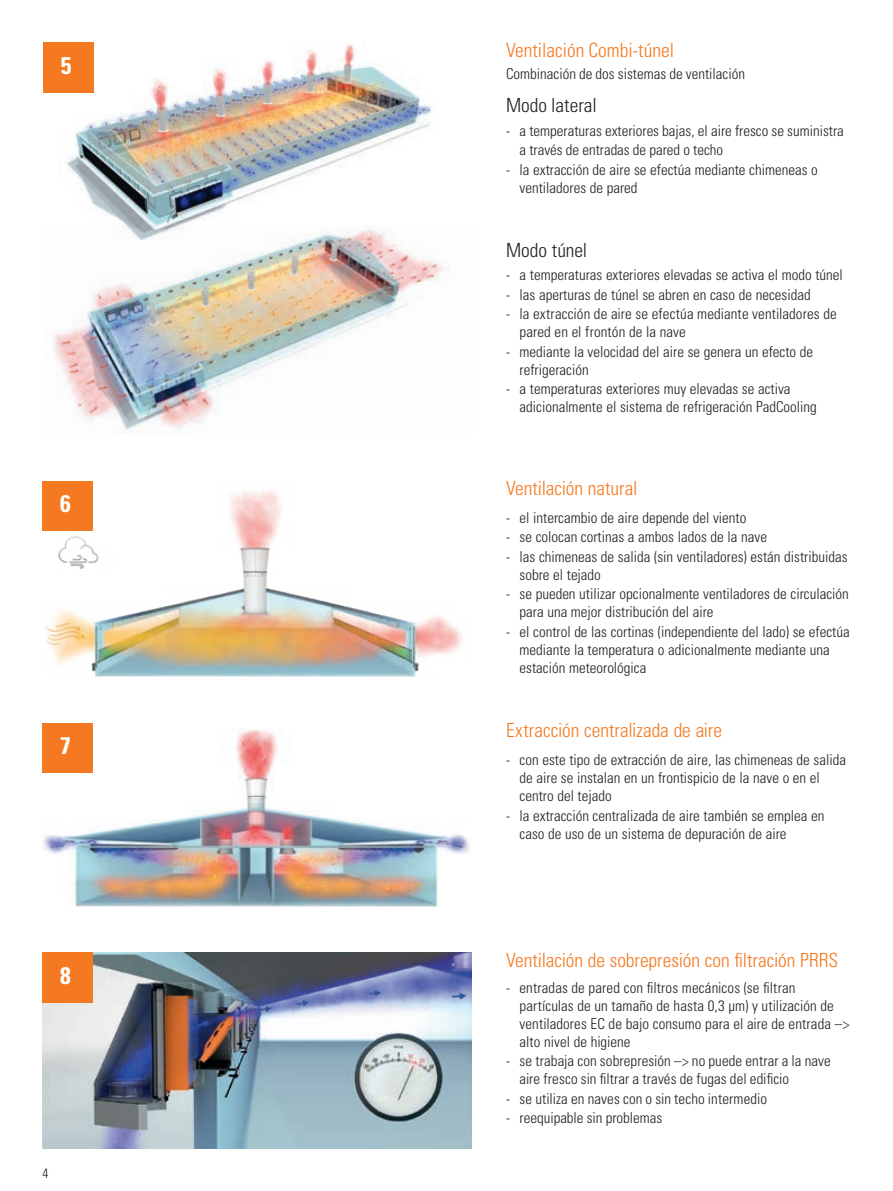
<style>
.page{position:relative;width:893px;height:1191px;background:#fff}
.page>*{position:absolute;margin:0;border:0;box-sizing:border-box;transform-origin:0 0}
.t1{font:700 condensed 24px "Univers LT Std";color:#fff}
.t2{font:300 condensed 19.5px "Univers LT Std";color:#f47921}
.t3{font:300 condensed 19.5px "Univers LT Std";color:#231f20}
.t4{font:300 condensed 15px/18px "Univers LT Std";color:#231f20}
.t5{font:300 condensed 13.5px "Univers LT Std";color:#231f20}
</style>
<div class="page">
<img style="left:43px;top:490px;width:419px;height:186px">
<img style="left:43px;top:729px;width:427px;height:177px">
<img style="left:43px;top:952px;width:429px;height:196px">
<div style="left:43px;top:480px;width:50px;height:50px;background:#f47921"></div>
<div style="left:43px;top:723px;width:50px;height:50px;background:#f47921"></div>
<div style="left:43px;top:952px;width:50px;height:51px;background:#f47921"></div>
<img style="left:66px;top:43px;width:367px;height:182px">
<img style="left:53px;top:225px;width:396px;height:207px">
<div style="left:43px;top:43px;width:50px;height:50px;background:#f47921"></div>
<h1 class="t1" style="left:61px;top:51px;width:12px">5</h1>
<h1 class="t1" style="left:60px;top:489px;width:12px">6</h1>
<h1 class="t1" style="left:60px;top:731px;width:12px">7</h1>
<h1 class="t1" style="left:60px;top:961px;width:12px">8</h1>
<p class="t5" style="left:43px;top:1165px;width:7px">4</p>
<h2 class="t2" style="left:506px;top:38px;width:169px">Ventilación Combi-túnel</h2>
<p class="t4" style="left:506px;top:65px;width:241px">Combinación de dos sistemas de ventilación</p>
<h2 class="t3" style="left:506px;top:93px;width:92px">Modo lateral</h2>
<p class="t4" style="left:519px;top:121px;width:326px;line-height:19.5px;text-indent:-14px">- a temperaturas exteriores bajas, el aire fresco se suministra a través de entradas de pared o techo</p>
<p class="t4" style="left:519px;top:160px;width:300px;text-indent:-14px">- la extracción de aire se efectúa mediante chimeneas o ventiladores de pared</p>
<h2 class="t3" style="left:506px;top:238px;width:83px">Modo túnel</h2>
<p class="t4" style="left:506px;top:266px;width:338px">- a temperaturas exteriores elevadas se activa el modo túnel</p>
<p class="t4" style="left:506px;top:285px;width:306px">- las aperturas de túnel se abren en caso de necesidad</p>
<p class="t4" style="left:519px;top:305px;width:319px;text-indent:-14px">- la extracción de aire se efectúa mediante ventiladores de pared en el frontón de la nave</p>
<p class="t4" style="left:519px;top:342px;width:295px;text-indent:-14px">- mediante la velocidad del aire se genera un efecto de refrigeración</p>
<p class="t4" style="left:519px;top:380px;width:299px;text-indent:-14px">- a temperaturas exteriores muy elevadas se activa adicionalmente el sistema de refrigeración PadCooling</p>
<h2 class="t2" style="left:506px;top:476px;width:133px">Ventilación natural</h2>
<p class="t4" style="left:506px;top:508px;width:242px">- el intercambio de aire depende del viento</p>
<p class="t4" style="left:506px;top:528px;width:262px">- se colocan cortinas a ambos lados de la nave</p>
<p class="t4" style="left:519px;top:547px;width:329px;text-indent:-14px">- las chimeneas de salida (sin ventiladores) están distribuidas sobre el tejado</p>
<p class="t4" style="left:519px;top:585px;width:331px;text-indent:-14px">- se pueden utilizar opcionalmente ventiladores de circulación para una mejor distribución del aire</p>
<p class="t4" style="left:519px;top:622px;width:332px;text-indent:-14px">- el control de las cortinas (independiente del lado) se efectúa mediante la temperatura o adicionalmente mediante una estación meteorológica</p>
<h2 class="t2" style="left:506px;top:718px;width:218px">Extracción centralizada de aire</h2>
<p class="t4" style="left:519px;top:751px;width:328px;text-indent:-14px">- con este tipo de extracción de aire, las chimeneas de salida de aire se instalan en un frontispicio de la nave o en el centro del tejado</p>
<p class="t4" style="left:519px;top:806px;width:306px;text-indent:-14px">- la extracción centralizada de aire también se emplea en caso de uso de un sistema de depuración de aire</p>
<h2 class="t2" style="left:506px;top:948px;width:334px">Ventilación de sobrepresión con filtración PRRS</h2>
<p class="t4" style="left:519px;top:978px;width:331px;text-indent:-14px">- entradas de pared con filtros mecánicos (se filtran partículas de un tamaño de hasta 0,3 μm) y utilización de ventiladores EC de bajo consumo para el aire de entrada –&gt; alto nivel de higiene</p>
<p class="t4" style="left:519px;top:1052px;width:313px;text-indent:-14px">- se trabaja con sobrepresión –&gt; no puede entrar a la nave aire fresco sin filtrar a través de fugas del edificio</p>
<p class="t4" style="left:506px;top:1089px;width:262px">- se utiliza en naves con o sin techo intermedio</p>
<p class="t4" style="left:506px;top:1109px;width:158px">- reequipable sin problemas</p>
</div>
